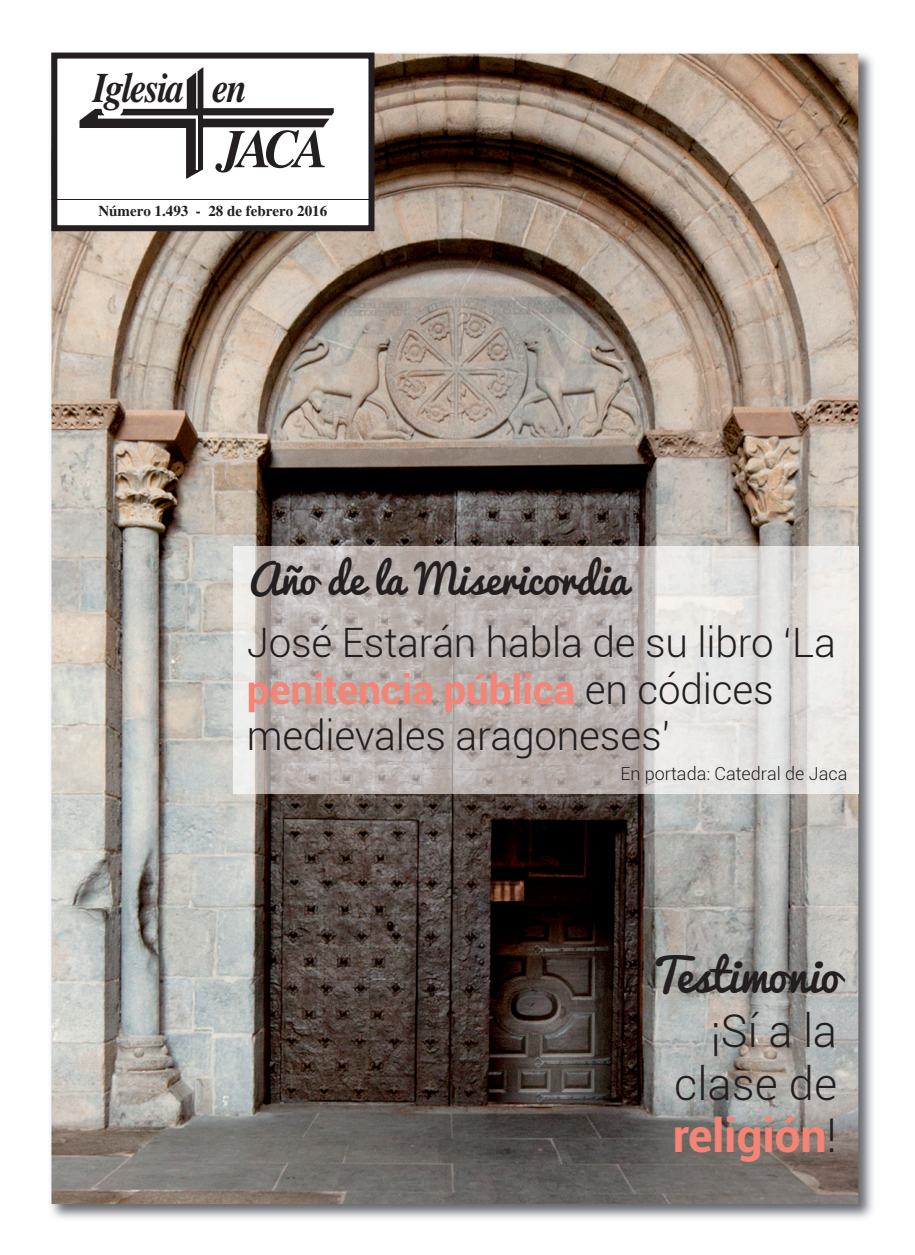
<style>
.page{position:relative;width:915px;height:1255px;background:#fff}
.page>*{position:absolute;margin:0;border:0;box-sizing:border-box;transform-origin:0 0}
.t1{font:italic 700 54px "Times";color:#231f20;scale:.95 1}
.t2{font:700 46.5px "Roboto";letter-spacing:-.005em;color:#f48475}
.t3{font:300 45px/52.5px "Roboto";color:#231f20;text-align:right}
.t4{font:45px "Pacifico";color:#231f20}
.t5{font:italic 700 42px "Times";letter-spacing:-.05em;color:#231f20;scale:.88 1}
.t6{font:300 40.5px/62.6px "Roboto";letter-spacing:-.005em;color:#231f20}
.t7{font:300 18px "Roboto";color:#231f20}
.t8{font:700 15px "Times";color:#231f20}
.s1{font-family:"Pacifico";font-weight:400}
.s2{font-weight:700;color:#f48475}
.s3{font-weight:300;color:#231f20}
</style>
<div class="page">
<img style="left:51px;top:52px;width:822px;height:1167px">
<img style="left:51px;top:54px;width:807px;height:1149px">
<img style="left:233px;top:546px;width:624px;height:247px">
<div style="left:54px;top:56px;width:317px;height:172px;background:#fff"></div>
<img style="left:79px;top:67px;width:255px;height:112px">
<div style="left:51px;top:53px;width:323px;height:178px;border:6px solid #231f20"></div>
<hr style="left:51px;top:199px;width:320px;height:1px;background:#231f20">
<p class="t5" style="left:93px;top:73px;width:177px">Iglesia en</p>
<p class="t1" style="left:218px;top:129px;width:118px">JACA</p>
<p class="t8" style="left:98px;top:206px;width:230px">Número 1.493 - 28 de febrero 2016</p>
<p class="t6" style="left:247px;top:549px;width:590px"><span class="s1">Año de la Misericordia<br></span>José Estarán habla de su libro ‘La</p>
<p class="t6" style="left:247px;top:666px;width:528px;line-height:46.5px"><span class="s2">penitencia pública</span> en códices medievales aragoneses’</p>
<p class="t7" style="left:620px;top:762px;width:228px">En portada: Catedral de Jaca</p>
<p class="t4" style="left:651px;top:951px;width:190px">Testimonio</p>
<p class="t3" style="left:674px;top:1005px;width:164px">¡Sí a la clase de</p>
<p class="t2" style="left:672px;top:1109px;width:166px">religión<span class="s3">!</span></p>
</div>
